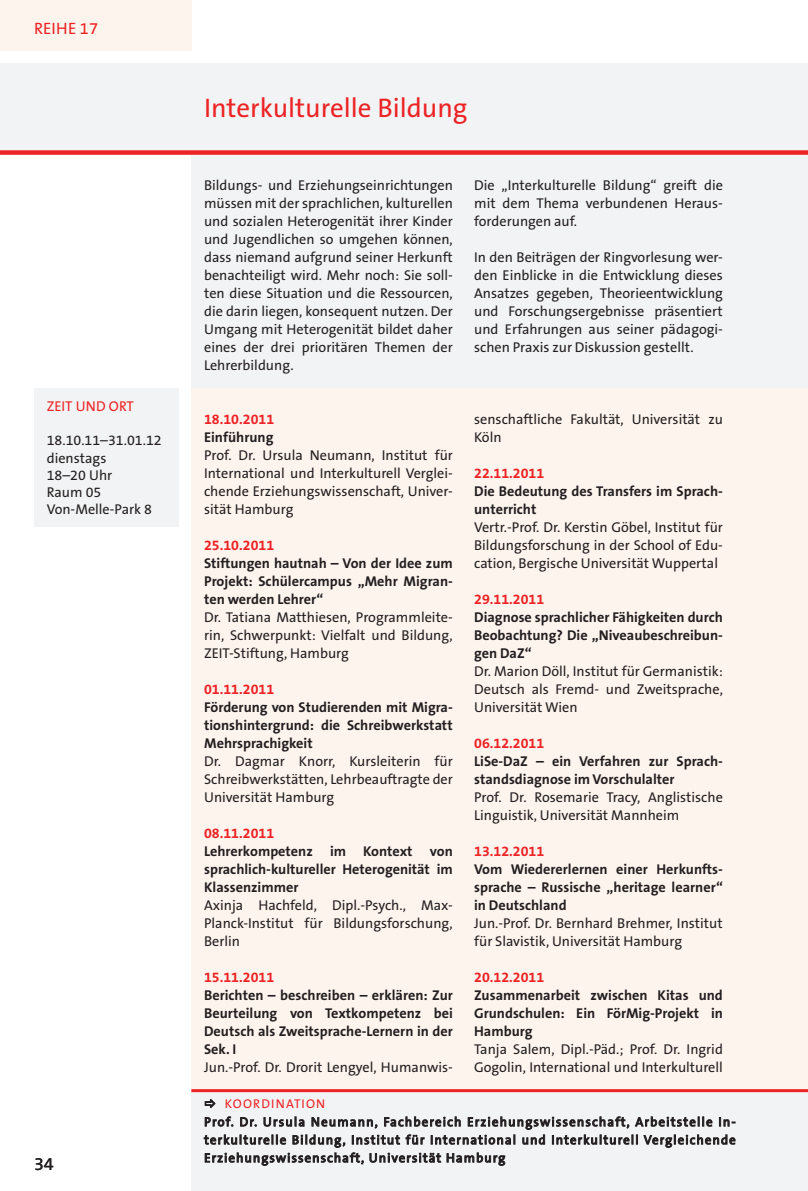
<style>
.page{position:relative;width:808px;height:1191px;background:#fff}
.page>*{position:absolute;margin:0;border:0;box-sizing:border-box;transform-origin:0 0}
.t1{font:27px "The Sans B5 Plain";color:#ed2325}
.t2{font:18px "The Sans B5 Plain";color:#231f20}
.t3{font:16.5px "The Sans B5 Plain";color:#ed2325}
.t4{font:14.25px/18px "The Sans B5 Plain";color:#231f20}
.t5{font:700 14.25px/18px "The Sans B7";color:#231f20}
.t6{font:14.25px "The Sans B5 Plain";color:#ed2325}
.t7{font:12.75px/18px "The Sans B5 Plain";letter-spacing:.09em;color:#231f20}
.s1{font-family:"The Sans B7";font-weight:700;color:#ed2325}
.s2{font-family:"The Sans B7";font-weight:700}
.s3{color:#ed2325}
.s4{font-family:"The Sans B5 Plain";font-weight:400}
</style>
<div class="page">
<div style="left:0;top:0;width:191px;height:51px;background:#fdf4ee"></div>
<div style="left:34px;top:388px;width:145px;height:138px;background:#f2f3f4"></div>
<div style="left:191px;top:154px;width:617px;height:234px;background:#f2f3f4"></div>
<div style="left:191px;top:388px;width:617px;height:702px;background:#fdf4ee"></div>
<hr style="left:807px;top:64px;width:1px;height:342px;background:#fdf4ee">
<div style="left:191px;top:1091px;width:617px;height:100px;background:#f2f3f4"></div>
<svg style="left:203px;top:1116px;width:533px;height:50px"></svg>
<hr style="left:807px;top:442px;width:1px;height:749px;background:#f2f3f4">
<hr style="left:807px;top:406px;width:1px;height:34px;background:#f2f3f4">
<div style="left:0;top:64px;width:808px;height:89px;background:#f2f3f4"></div>
<div style="left:0;top:150px;width:808px;height:5px;background:#ed2325"></div>
<hr style="left:191px;top:1089px;width:617px;height:3px;background:#ed2325">
<svg style="left:204px;top:1099px;width:12px;height:9px"></svg>
<p class="t3" style="left:34px;top:20px;width:18px">Reihe</p>
<p class="t3" style="left:80px;top:20px;width:21px">xx</p>
<p class="t3" style="left:80px;top:20px;width:20px">17</p>
<p class="t6" style="left:47px;top:399px;width:89px">ZEIT UND ORT</p>
<p class="t4" style="left:47px;top:432px;width:116px;line-height:17.1px">18.10.11–31.01.12 dienstags<br>18–20 Uhr<br>Raum 05<br>Von-Melle-Park 8</p>
<p class="t2" style="left:34px;top:1154px;width:21px">34</p>
<p class="t1" style="left:204px;top:93px;width:265px">Interkulturelle Bildung</p>
<p class="t4" style="left:204px;top:176px;width:250px;text-align:justify">Bildungs- und Erziehungseinrichtungen müssen mit der sprachlichen, kulturellen und sozialen Heterogenität ihrer Kinder und Jugendlichen so umgehen können, dass niemand aufgrund seiner Herkunft benachteiligt wird. Mehr noch: Sie soll&shy;ten diese Situation und die Ressourcen, die darin liegen, konsequent nutzen. Der Umgang mit Heterogenität bildet daher eines der drei prioritären Themen der Lehrerbildung.</p>
<p class="t4" style="left:474px;top:176px;width:250px;text-align:justify">Die „Interkulturelle Bildung“ greift die mit dem Thema verbundenen Heraus&shy;forderungen auf.</p>
<p class="t4" style="left:474px;top:248px;width:250px;text-align:justify">In den Beiträgen der Ringvorlesung wer&shy;den Einblicke in die Entwicklung dieses Ansatzes gegeben, Theorieentwicklung und Forschungsergebnisse präsentiert und Erfahrungen aus seiner pädagogi&shy;schen Praxis zur Diskussion gestellt.</p>
<p class="t4" style="left:474px;top:410px;width:250px">senschaftliche Fakultät, Universität zu<br>Köln</p>
<p class="t4" style="left:474px;top:464px;width:250px"><span class="s1">22.11.2011<br></span><span class="s2">Die Bedeutung des Transfers im Sprach&shy;unterricht<br></span>Vertr.-Prof. Dr. Kerstin Göbel, Institut für<br>Bildungsforschung in der School of Edu&shy;cation, Bergische Universität Wuppertal</p>
<p class="t4" style="left:474px;top:590px;width:250px"><span class="s1">29.11.2011<br></span><span class="s2">Diagnose sprachlicher Fähigkeiten durch<br>Beobachtung? Die „Niveaubeschreibun&shy;gen DaZ“<br></span>Dr. Marion Döll, Institut für Germanistik:<br>Deutsch als Fremd- und Zweitsprache,<br>Universität Wien</p>
<p class="t4" style="left:474px;top:734px;width:250px"><span class="s1">06.12.2011<br></span><span class="s2">LiSe-DaZ – ein Verfahren zur Sprach&shy;standsdiagnose im Vorschulalter<br></span>Prof. Dr. Rosemarie Tracy, Anglistische<br>Linguistik, Universität Mannheim</p>
<p class="t5" style="left:474px;top:842px;width:250px"><span class="s3">13.12.2011<br></span>Vom Wiedererlernen einer Herkunfts&shy;sprache – Russische „heritage learner“ in Deutschland<br><span class="s4">Jun.-Prof. Dr. Bernhard Brehmer, Institut für Slavistik, Universität Hamburg</span></p>
<p class="t4" style="left:474px;top:968px;width:250px"><span class="s1">20.12.2011<br></span><span class="s2">Zusammenarbeit zwischen Kitas und<br>Grundschulen: Ein FörMig-Projekt in<br>Hamburg<br></span>Tanja Salem, Dipl.-Päd.; Prof. Dr. Ingrid<br>Gogolin, International und Interkulturell</p>
<p class="t7" style="left:204px;top:1095px;width:533px;text-indent:21px"><span class="s3">KOORDINATION<br></span>Prof. Dr. Ursula Neumann, Fachbereich Erziehungswissenschaft, Arbeitstelle In&shy;terkulturelle Bildung, Institut für International und Interkulturell Vergleichende Erziehungswissenschaft, Universität Hamburg</p>
<p class="t4" style="left:204px;top:410px;width:250px"><span class="s1">18.10.2011<br></span><span class="s2">Einführung<br></span>Prof. Dr. Ursula Neumann, Institut für<br>International und Interkulturell Verglei&shy;chende Erziehungswissenschaft, Univer&shy;sität Hamburg</p>
<p class="t4" style="left:204px;top:536px;width:250px"><span class="s1">25.10.2011<br></span><span class="s2">Stiftungen hautnah – Von der Idee zum<br>Projekt: Schülercampus „Mehr Migran&shy;ten werden Lehrer“<br></span>Dr. Tatiana Matthiesen, Programmleite&shy;rin, Schwerpunkt: Vielfalt und Bildung,<br>ZEIT-Stiftung, Hamburg</p>
<p class="t5" style="left:204px;top:680px;width:250px"><span class="s3">01.11.2011<br></span>Förderung von Studierenden mit Migra&shy;tionshintergrund: die Schreibwerkstatt<br>Mehrsprachigkeit<br><span class="s4">Dr. Dagmar Knorr, Kursleiterin für<br>Schreibwerkstätten, Lehrbeauftragte der<br>Universität Hamburg</span></p>
<p class="t5" style="left:204px;top:824px;width:250px"><span class="s3">08.11.2011<br></span>Lehrerkompetenz im Kontext von sprachlich-kultureller Heterogenität im<br>Klassenzimmer<br><span class="s4">Axinja Hachfeld, Dipl.-Psych., Max-<br>Planck-Institut für Bildungsforschung,<br>Berlin</span></p>
<p class="t5" style="left:204px;top:968px;width:250px"><span class="s3">15.11.2011<br></span>Berichten – beschreiben – erklären: Zur<br>Beurteilung von Textkompetenz bei<br>Deutsch als Zweitsprache-Lernern in der<br>Sek. I<br><span class="s4">Jun.-Prof. Dr. Drorit Lengyel, Humanwis-</span></p>
</div>
